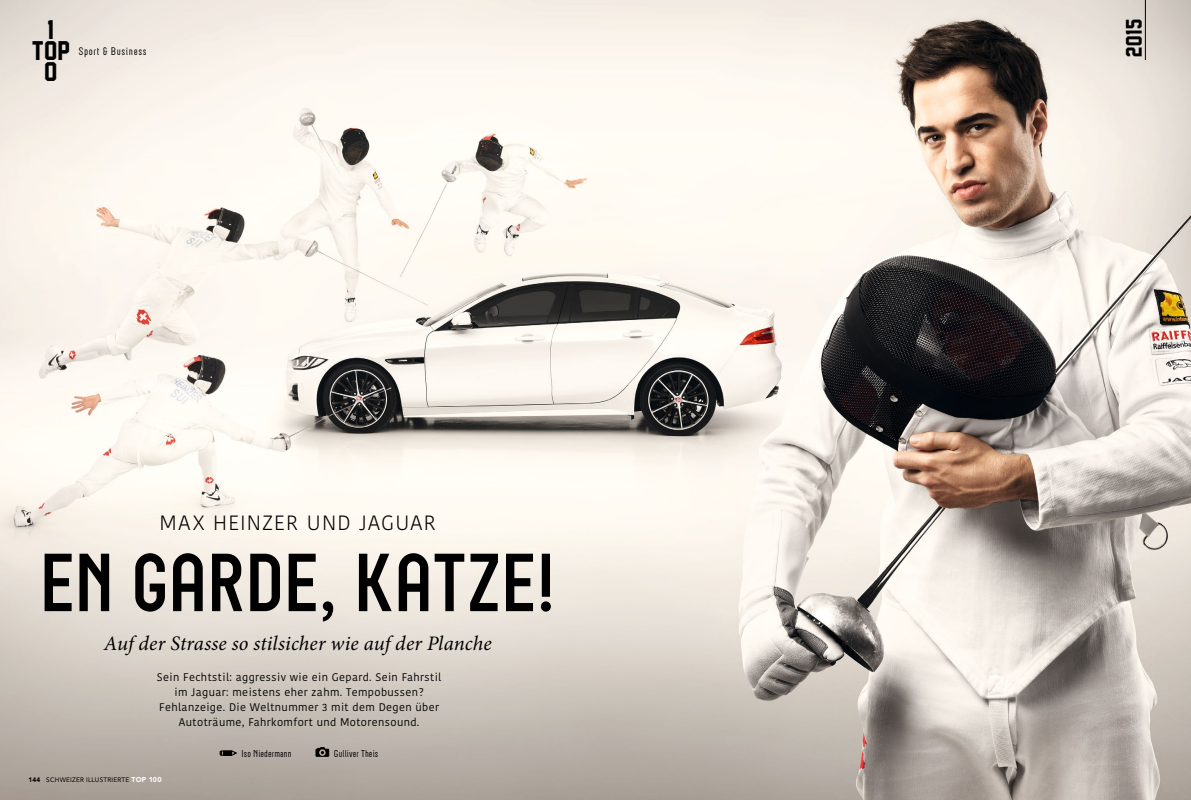
<style>
.page{position:relative;width:1191px;height:800px;background:#fff}
.page>*{position:absolute;margin:0;border:0;box-sizing:border-box;transform-origin:0 0}
.t1{font:700 82px "Neubau";letter-spacing:-.02em;color:#000}
.t2{font:24.6px/21.2px "Jersey M54";color:#000;text-align:center}
.t3{font:italic 20.6px "Minion Pro";letter-spacing:.005em;color:#000}
.t4{font:300 20.6px "Kohinoor Devanagari";letter-spacing:.06em;color:#000}
.t5{font:20.5px "Jersey M54";color:#000}
.t6{font:11px/15px "Kohinoor Devanagari";letter-spacing:.035em;color:#000;text-align:center}
.t7{font:11px "Neubau";letter-spacing:.055em;color:#000}
.t8{font:10px "Neubau";letter-spacing:.01em;color:#000}
.t9{font:6.5px "Avenir LT Std";letter-spacing:.03em;color:#000}
.s1{font-weight:900}
.s2{font-weight:900;font-size:7px;color:#fff}
</style>
<div class="page">
<img style="left:0;top:0;width:1190px;height:799px">
<hr style="left:1145px;top:0;width:1px;height:60px;background:#000">
<svg style="left:219px;top:750px;width:18px;height:5px"></svg>
<svg style="left:315px;top:746px;width:14px;height:10px"></svg>
<h2 class="t2" style="left:32px;top:19px;width:40px">1<br>TOP<br>O</h2>
<p class="t7" style="left:79px;top:45px;width:70px">Sport &amp; Business</p>
<h3 class="t4" style="left:159px;top:511px;width:278px">MAX HEINZER UND JAGUAR</h3>
<h1 class="t1" style="left:39px;top:535px;width:520px">EN GARDE, KATZE!</h1>
<h3 class="t3" style="left:104px;top:629px;width:389px">Auf der Strasse so stilsicher wie auf der Planche</h3>
<p class="t6" style="left:157px;top:669px;width:286px">Sein Fechtstil: aggressiv wie ein Gepard. Sein Fahrstil im Jaguar: meistens eher zahm. Tempobussen?<br>Fehlanzeige. Die Weltnummer 3 mit dem Degen über Autoträume, Fahrkomfort und Motorensound.</p>
<p class="t8" style="left:242px;top:747px;width:52px">Iso Niedermann</p>
<p class="t8" style="left:334px;top:747px;width:46px">Gulliver Theis</p>
<p class="t9" style="left:28px;top:776px;width:135px"><span class="s1">144</span> SCHWEIZER ILLUSTRIERTE <span class="s2">TOP 100</span></p>
<h3 class="t5" style="left:1121px;top:57px;width:39px;rotate:-90deg">2015</h3>
</div>
